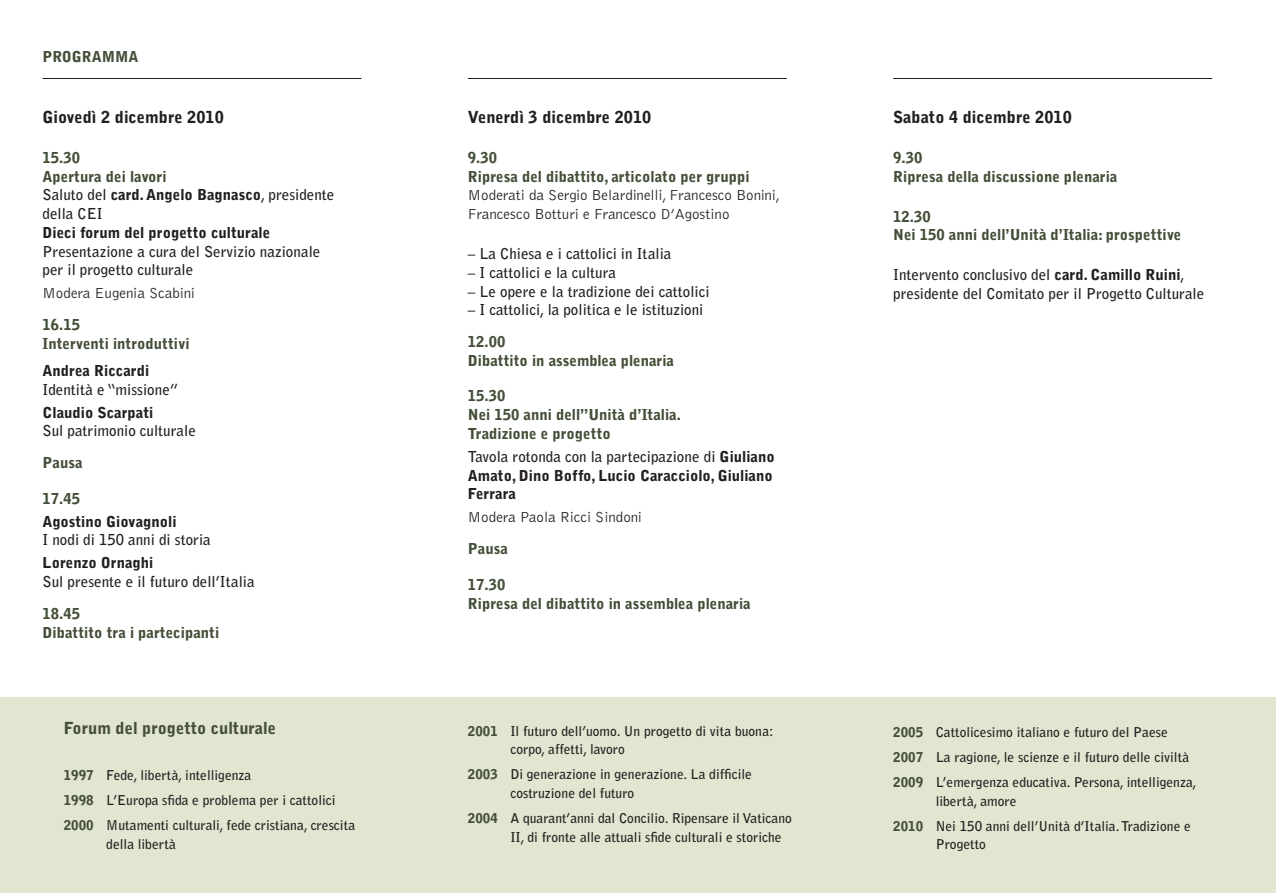
<style>
.page{position:relative;width:1276px;height:893px;background:#fff}
.page>*{position:absolute;margin:0;border:0;box-sizing:border-box;transform-origin:0 0}
.t1{font:900 16.5px "Bell Gothic Std";color:#231f20}
.t2{font:900 16.5px "Bell Gothic Std";color:#434f38}
.t3{font:700 15px/18.8px "Bell Gothic Std";color:#231f20}
.t4{font:900 15px/18.8px "Bell Gothic Std";color:#434f38}
.t5{font:900 15px/18.8px "Bell Gothic Std";color:#231f20}
.t6{font:300 15px/18.8px "Bell Gothic Std";color:#231f20}
.t7{font:700 13.5px/25.2px "Bell Gothic Std";color:#231f20}
.s1{font-weight:900;color:#434f38}
.s2{font-weight:900}
.s3{font-weight:700}
</style>
<div class="page">
<hr style="left:43px;top:78px;width:318px;height:1px;background:#231f20">
<hr style="left:468px;top:78px;width:319px;height:1px;background:#231f20">
<hr style="left:893px;top:78px;width:319px;height:1px;background:#231f20">
<div style="left:0;top:697px;width:1276px;height:196px;background:#e2e5cf"></div>
<p class="t4" style="left:43px;top:49px;width:98px">PROGRAMMA</p>
<p class="t1" style="left:43px;top:111px;width:183px">Giovedì 2 dicembre 2010</p>
<p class="t3" style="left:43px;top:149px;width:293px"><span class="s1">15.30<br>Apertura dei lavori<br></span>Saluto del <span class="s2">card.Angelo Bagnasco</span>, presidente della CEI</p>
<p class="t5" style="left:43px;top:224px;width:229px">Dieci forum del progetto culturale</p>
<p class="t3" style="left:43px;top:243px;width:279px">Presentazione a cura del Servizio nazionale per il progetto culturale</p>
<p class="t6" style="left:43px;top:285px;width:154px">Modera Eugenia Scabini</p>
<p class="t4" style="left:43px;top:316px;width:149px">16.15<br>Interventi introduttivi</p>
<p class="t5" style="left:43px;top:362px;width:108px">Andrea Riccardi</p>
<p class="t3" style="left:43px;top:381px;width:137px">Identità e “missione”</p>
<p class="t5" style="left:43px;top:404px;width:112px">Claudio Scarpati</p>
<p class="t3" style="left:43px;top:423px;width:155px">Sul patrimonio culturale</p>
<p class="t4" style="left:43px;top:454px;width:42px">Pausa</p>
<p class="t4" style="left:43px;top:490px;width:39px">17.45</p>
<p class="t5" style="left:43px;top:513px;width:135px">Agostino Giovagnoli</p>
<p class="t3" style="left:43px;top:532px;width:170px">I nodi di 150 anni di storia</p>
<p class="t5" style="left:43px;top:555px;width:112px">Lorenzo Ornaghi</p>
<p class="t3" style="left:43px;top:573px;width:213px">Sul presente e il futuro dell’Italia</p>
<p class="t4" style="left:43px;top:605px;width:178px">18.45<br>Dibattito tra i partecipanti</p>
<p class="t2" style="left:64px;top:721px;width:214px">Forum del progetto culturale</p>
<p class="t7" style="left:64px;top:763px;width:293px"><span class="s1">1997</span> Fede, libertà, intelligenza<br><span class="s1">1998</span> L’Europa sfida e problema per i cattolici<br><span class="s1">2000</span> Mutamenti culturali, fede cristiana, crescita</p>
<p class="t7" style="left:106px;top:832px;width:71px">della libertà</p>
<p class="t1" style="left:468px;top:111px;width:185px">Venerdì 3 dicembre 2010</p>
<p class="t4" style="left:468px;top:149px;width:283px">9.30<br>Ripresa del dibattito, articolato per gruppi</p>
<p class="t6" style="left:468px;top:187px;width:314px">Moderati da Sergio Belardinelli, Francesco Bonini,<br>Francesco Botturi e Francesco D’Agostino</p>
<p class="t3" style="left:468px;top:245px;width:205px">– La Chiesa e i cattolici in Italia</p>
<p class="t3" style="left:468px;top:264px;width:150px">– I cattolici e la cultura</p>
<p class="t3" style="left:468px;top:283px;width:243px">– Le opere e la tradizione dei cattolici</p>
<p class="t3" style="left:468px;top:302px;width:237px">– I cattolici, la politica e le istituzioni</p>
<p class="t4" style="left:468px;top:333px;width:208px">12.00<br>Dibattito in assemblea plenaria</p>
<p class="t4" style="left:468px;top:388px;width:214px">15.30<br>Nei 150 anni dell’’Unità d’Italia.<br>Tradizione e progetto</p>
<p class="t5" style="left:468px;top:448px;width:308px"><span class="s3">Tavola rotonda con la partecipazione di</span> Giuliano<br>Amato, Dino Boffo, Lucio Caracciolo, Giuliano<br>Ferrara</p>
<p class="t6" style="left:468px;top:509px;width:176px">Modera Paola Ricci Sindoni</p>
<p class="t4" style="left:468px;top:540px;width:42px">Pausa</p>
<p class="t4" style="left:468px;top:576px;width:284px">17.30<br>Ripresa del dibattito in assemblea plenaria</p>
<p class="t7" style="left:510px;top:722px;width:265px;line-height:18.8px;text-indent:-43px"><span class="s1">2001</span> Il futuro dell’uomo. Un progetto di vita buona: corpo, affetti, lavoro</p>
<p class="t7" style="left:510px;top:766px;width:243px;line-height:18.8px;text-indent:-43px"><span class="s1">2003</span> Di generazione in generazione. La difficile costruzione del futuro</p>
<p class="t7" style="left:510px;top:810px;width:283px;line-height:18.8px;text-indent:-43px"><span class="s1">2004</span> A quarant’anni dal Concilio. Ripensare il Vaticano<br>II, di fronte alle attuali sfide culturali e storiche</p>
<p class="t1" style="left:893px;top:111px;width:180px">Sabato 4 dicembre 2010</p>
<p class="t4" style="left:893px;top:149px;width:226px">9.30<br>Ripresa della discussione plenaria</p>
<p class="t4" style="left:893px;top:208px;width:290px">12.30<br>Nei 150 anni dell’Unità d’Italia: prospettive</p>
<p class="t3" style="left:893px;top:267px;width:313px">Intervento conclusivo del <span class="s2">card. Camillo Ruini</span>, presidente del Comitato per il Progetto Culturale</p>
<p class="t7" style="left:893px;top:720px;width:305px"><span class="s1">2005</span> Cattolicesimo italiano e futuro del Paese<br><span class="s1">2007</span> La ragione, le scienze e il futuro delle civiltà<br><span class="s1">2009</span> L’emergenza educativa. Persona, intelligenza,</p>
<p class="t7" style="left:893px;top:789px;width:299px;text-indent:43px">libertà, amore<br><span class="s1">2010</span> Nei 150 anni dell’Unità d’Italia.Tradizione e</p>
<p class="t7" style="left:935px;top:833px;width:52px">Progetto</p>
</div>
